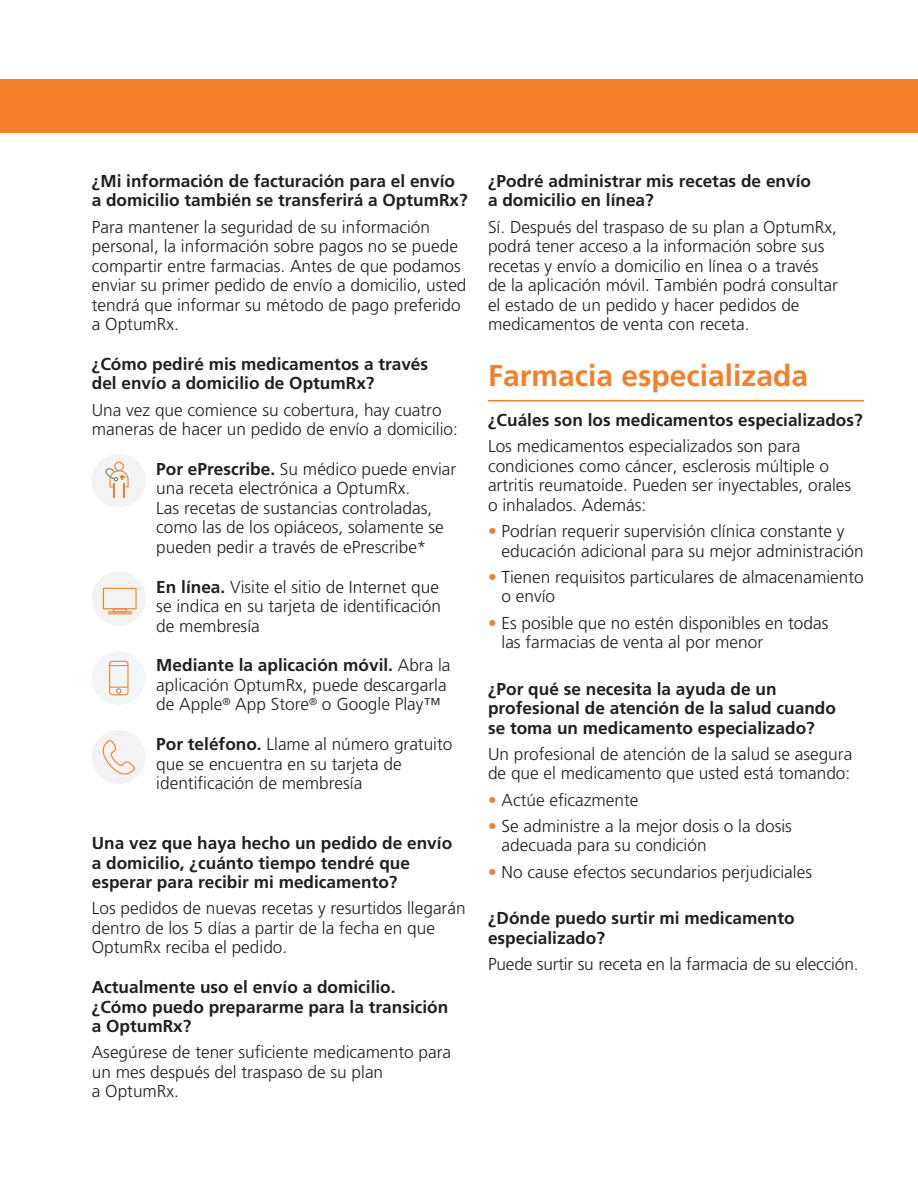
<style>
.page{position:relative;width:918px;height:1188px;background:#fff}
.page>*{position:absolute;margin:0;border:0;box-sizing:border-box;transform-origin:0 0}
.Subhead_rule_under{font:700 30px "Frutiger LT Pro";color:#f47f2a}
.B2C_Body_Copy__11{font:300 17.25px/19.5px "Frutiger LT Pro";color:#231f20}
.Question_new{font:700 17.25px/19.5px "Frutiger LT Pro";color:#231f20}
.s1{font-weight:700}
.s2{color:#f47f2a}
</style>
<div class="page">
<div style="left:0;top:80px;width:918px;height:54px;background:#f47f2a"></div>
<div style="left:92px;top:454px;width:54px;height:54px;background:#f3f3f3;border-radius:50%"></div>
<svg style="left:105px;top:462px;width:24px;height:36px"></svg>
<div style="left:92px;top:572px;width:54px;height:54px;background:#f3f3f3;border-radius:50%"></div>
<hr style="left:108px;top:611px;width:24px;height:3px;background:#f47f2a">
<svg style="left:103px;top:588px;width:34px;height:25px"></svg>
<div style="left:92px;top:651px;width:54px;height:54px;background:#f3f6f7;border-radius:50%"></div>
<svg style="left:109px;top:661px;width:20px;height:34px"></svg>
<div style="left:92px;top:730px;width:54px;height:54px;background:#f3f3f3;border-radius:50%"></div>
<svg style="left:102px;top:740px;width:33px;height:35px"></svg>
<hr style="left:488px;top:400px;width:376px;height:1px;background:#f47f2a">
<p class="Question_new" style="left:92px;top:171px;width:377px">¿Mi información de facturación para el envío a domicilio también se transferirá a OptumRx?</p>
<p class="B2C_Body_Copy__11" style="left:92px;top:217px;width:376px">Para mantener la seguridad de su información personal, la información sobre pagos no se puede compartir entre farmacias. Antes de que podamos enviar su primer pedido de envío a domicilio, usted tendrá que informar su método de pago preferido a OptumRx.</p>
<p class="Question_new" style="left:92px;top:354px;width:338px">¿Cómo pediré mis medicamentos a través del envío a domicilio de OptumRx?</p>
<p class="B2C_Body_Copy__11" style="left:92px;top:400px;width:368px">Una vez que comience su cobertura, hay cuatro maneras de hacer un pedido de envío a domicilio:</p>
<p class="B2C_Body_Copy__11" style="left:156px;top:459px;width:302px"><span class="s1">Por ePrescribe.</span> Su médico puede enviar una receta electrónica a OptumRx.<br>Las recetas de sustancias controladas, como las de los opiáceos, solamente se pueden pedir a través de ePrescribe*</p>
<p class="B2C_Body_Copy__11" style="left:156px;top:577px;width:286px;text-align:justify"><span class="s1">En línea.</span> Visite el sitio de Internet que se indica en su tarjeta de identificación de membresía</p>
<p class="B2C_Body_Copy__11" style="left:156px;top:656px;width:296px"><span class="s1">Mediante la aplicación móvil.</span> Abra la aplicación OptumRx, puede descargarla de Apple<sup>®</sup> App Store<sup>®</sup> o Google Play™</p>
<p class="B2C_Body_Copy__11" style="left:156px;top:735px;width:298px"><span class="s1">Por teléfono.</span> Llame al número gratuito que se encuentra en su tarjeta de identificación de membresía</p>
<p class="Question_new" style="left:92px;top:833px;width:362px">Una vez que haya hecho un pedido de envío a domicilio, ¿cuánto tiempo tendré que esperar para recibir mi medicamento?</p>
<p class="B2C_Body_Copy__11" style="left:92px;top:899px;width:375px">Los pedidos de nuevas recetas y resurtidos llegarán dentro de los 5 días a partir de la fecha en que<br>OptumRx reciba el pedido.</p>
<p class="Question_new" style="left:92px;top:977px;width:358px">Actualmente uso el envío a domicilio. ¿Cómo puedo prepararme para la transición a OptumRx?</p>
<p class="B2C_Body_Copy__11" style="left:92px;top:1043px;width:361px">Asegúrese de tener suficiente medicamento para un mes después del traspaso de su plan<br>a OptumRx.</p>
<p class="Question_new" style="left:488px;top:171px;width:325px">¿Podré administrar mis recetas de envío a domicilio en línea?</p>
<p class="B2C_Body_Copy__11" style="left:488px;top:217px;width:351px">Sí. Después del traspaso de su plan a OptumRx, podrá tener acceso a la información sobre sus recetas y envío a domicilio en línea o a través de la aplicación móvil. También podrá consultar el estado de un pedido y hacer pedidos de medicamentos de venta con receta.</p>
<p class="Subhead_rule_under" style="left:488px;top:358px;width:322px">Farmacia especializada</p>
<p class="Question_new" style="left:488px;top:410px;width:376px">¿Cuáles son los medicamentos especializados?</p>
<p class="B2C_Body_Copy__11" style="left:488px;top:437px;width:365px">Los medicamentos especializados son para condiciones como cáncer, esclerosis múltiple o artritis reumatoide. Pueden ser inyectables, orales o inhalados. Además:</p>
<p class="B2C_Body_Copy__11" style="left:502px;top:522px;width:364px;text-indent:-14px"><span class="s2">•</span> Podrían requerir supervisión clínica constante y educación adicional para su mejor administración</p>
<p class="B2C_Body_Copy__11" style="left:502px;top:567px;width:364px;text-indent:-14px"><span class="s2">•</span> Tienen requisitos particulares de almacenamiento o envío</p>
<p class="B2C_Body_Copy__11" style="left:502px;top:613px;width:328px;text-indent:-14px"><span class="s2">•</span> Es posible que no estén disponibles en todas las farmacias de venta al por menor</p>
<p class="Question_new" style="left:488px;top:679px;width:349px">¿Por qué se necesita la ayuda de un profesional de atención de la salud cuando se toma un medicamento especializado?</p>
<p class="B2C_Body_Copy__11" style="left:488px;top:744px;width:366px">Un profesional de atención de la salud se asegura de que el medicamento que usted está tomando:</p>
<p class="B2C_Body_Copy__11" style="left:488px;top:790px;width:152px"><span class="s2">•</span> Actúe eficazmente</p>
<p class="B2C_Body_Copy__11" style="left:502px;top:816px;width:292px;text-indent:-14px"><span class="s2">•</span> Se administre a la mejor dosis o la dosis adecuada para su condición</p>
<p class="B2C_Body_Copy__11" style="left:488px;top:862px;width:326px"><span class="s2">•</span> No cause efectos secundarios perjudiciales</p>
<p class="Question_new" style="left:488px;top:908px;width:308px">¿Dónde puedo surtir mi medicamento especializado?</p>
<p class="B2C_Body_Copy__11" style="left:488px;top:954px;width:372px">Puede surtir su receta en la farmacia de su elección.</p>
</div>
